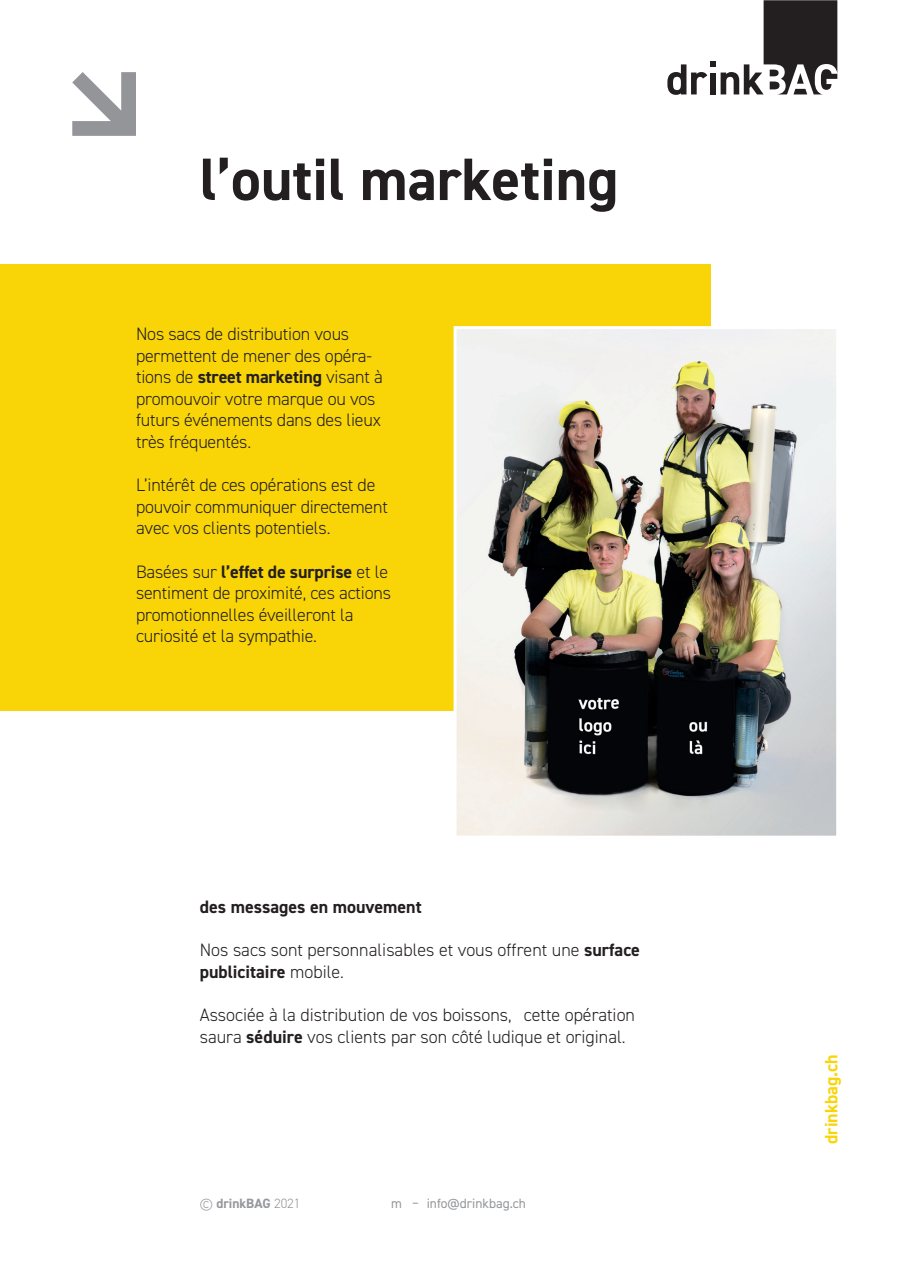
<style>
.page{position:relative;width:910px;height:1280px;background:#fff}
.page>*{position:absolute;margin:0;border:0;box-sizing:border-box;transform-origin:0 0}
.t1{font:700 60px "DIN2014";color:#231f20}
.t2{font:300 18px/21.6px "DIN2014";letter-spacing:-.01em;color:#231f20}
.t3{font:700 18px "DIN2014";color:#231f20}
.t4{font:700 18px "DIN2014";color:#f9d508}
.t5{font:13.5px "DIN2014";color:#95979a}
.t6{font:700 13.5px "DIN2014";color:#95979a}
.s1{font-weight:700}
.s2{font-weight:300}
</style>
<div class="page">
<svg style="left:667px;top:62px;width:48px;height:33px"></svg>
<svg style="left:721px;top:0;width:116px;height:94px"></svg>
<div style="left:0;top:264px;width:711px;height:446px;background:#f9d508"></div>
<img style="left:458px;top:330px;width:377px;height:505px">
<svg style="left:72px;top:72px;width:64px;height:64px"></svg>
<div style="left:454px;top:326px;width:385px;height:513px;border:3px solid #fff"></div>
<h1 class="t1" style="left:200px;top:139px;width:420px">l’outil marketing</h1>
<p class="t2" style="left:136px;top:323px;width:248px">Nos sacs de distribution vous permettent de mener des opéra&shy;tions de <span class="s1">street marketing</span> visant à promouvoir votre marque ou vos futurs événements dans des lieux très fréquentés.</p>
<p class="t2" style="left:136px;top:474px;width:253px">L’intérêt de ces opérations est de pouvoir communiquer directement avec vos clients potentiels.</p>
<p class="t2" style="left:136px;top:561px;width:257px">Basées sur <span class="s1">l’effet de surprise</span> et le sentiment de proximité, ces actions promotionnelles éveilleront la curiosité et la sympathie.</p>
<p class="t3" style="left:200px;top:895px;width:223px">des messages en mouvement</p>
<p class="t2" style="left:200px;top:939px;width:442px">Nos sacs sont personnalisables et vous offrent une <span class="s1">surface publicitaire</span> mobile.</p>
<p class="t2" style="left:200px;top:1004px;width:437px">Associée à la distribution de vos boissons, cette opération saura <span class="s1">séduire</span> vos clients par son côté ludique et original.</p>
<p class="t6" style="left:200px;top:1194px;width:102px"><span class="s2">©</span> drinkBAG <span class="s2">2021</span></p>
<p class="t5" style="left:391px;top:1195px;width:136px">m − info@drinkbag.ch</p>
<p class="t4" style="left:819px;top:1144px;width:91px;rotate:-90deg">drinkbag.ch</p>
</div>
